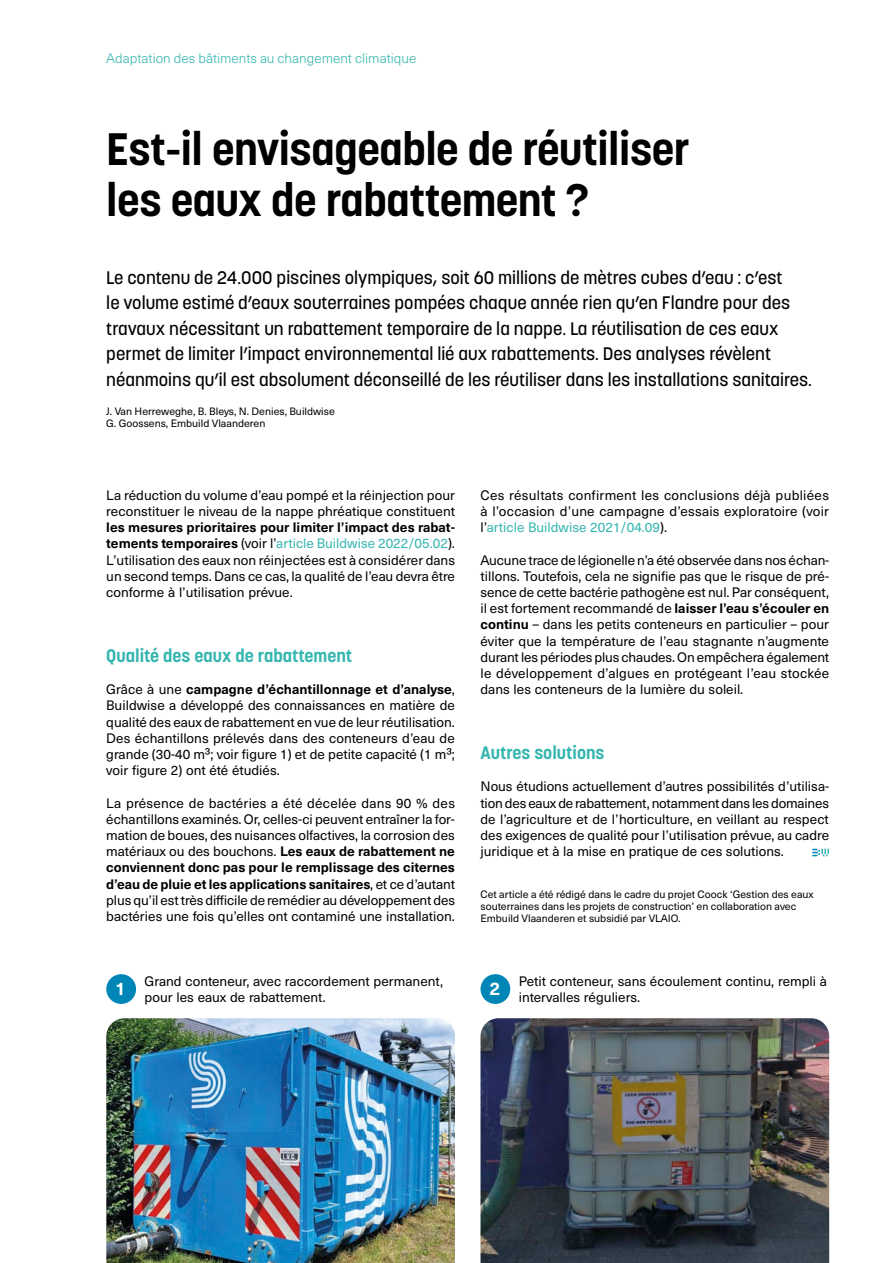
<style>
.page{position:relative;width:893px;height:1263px;background:#fff}
.page>*{position:absolute;margin:0;border:0;box-sizing:border-box;transform-origin:0 0}
.t1{font:700 45px/51px "Korolev";letter-spacing:-.01em;color:#000}
.t2{font:500 18px/25.5px "Korolev";color:#000}
.t3{font:700 18px "Korolev";color:#36b6b0}
.t4{font:700 18px "Neue Haas Unica W1 G";color:#fff}
.t5{font:13.5px/16.2px "Neue Haas Unica W1 G";color:#000;text-align:justify}
.t6{font:300 13.5px "Neue Haas Unica W1 G";color:#36b6b0}
.t7{font:10.5px/12px "Neue Haas Unica W1 G";color:#000}
.s1{font-weight:700}
.s2{color:#36b6b0}
</style>
<div class="page">
<img style="left:106px;top:1018px;width:349px;height:245px">
<img style="left:480px;top:1018px;width:349px;height:245px">
<div style="left:106px;top:974px;width:30px;height:30px;background:#0086b6;border-radius:50%"></div>
<div style="left:480px;top:974px;width:30px;height:30px;background:#0086b6;border-radius:50%"></div>
<svg style="left:812px;top:849px;width:17px;height:7px"></svg>
<p class="t6" style="left:106px;top:49px;width:311px">Adaptation des bâtiments au changement climatique</p>
<h1 class="t1" style="left:106px;top:124px;width:585px">Est-il envisageable de réutiliser les eaux de rabattement ?</h1>
<p class="t2" style="left:106px;top:265px;width:707px">Le contenu de 24.000 piscines olympiques, soit 60 millions de mètres cubes d’eau : c’est<br>le volume estimé d’eaux souterraines pompées chaque année rien qu’en Flandre pour des travaux nécessitant un rabattement temporaire de la nappe. La réutilisation de ces eaux permet de limiter l’impact environnemental lié aux rabattements. Des analyses révèlent néanmoins qu’il est absolument déconseillé de les réutiliser dans les installations sanitaires.</p>
<p class="t7" style="left:106px;top:404px;width:230px">J. Van Herreweghe, B. Bleys, N. Denies, Buildwise<br>G. Goossens, Embuild Vlaanderen</p>
<p class="t5" style="left:106px;top:486px;width:350px">La réduction du volume d’eau pompé et la réinjection pour reconstituer le niveau de la nappe phréatique constituent</p>
<p class="t5" style="left:106px;top:519px;width:350px"><span class="s1">les mesures prioritaires pour limiter l’impact des rabat&shy;tements temporaires</span> (voir l’<span class="s2">article Buildwise 2022/05.02</span>).<br>L’utilisation des eaux non réinjectées est à considérer dans un second temps. Dans ce cas, la qualité de l’eau devra être conforme à l’utilisation prévue.</p>
<h2 class="t3" style="left:106px;top:644px;width:247px">Qualité des eaux de rabattement</h2>
<p class="t5" style="left:106px;top:681px;width:350px">Grâce à une <span class="s1">campagne d’échantillonnage et d’analyse</span>, Buildwise a développé des connaissances en matière de qualité des eaux de rabattement en vue de leur réutilisation.<br>Des échantillons prélevés dans des conteneurs d’eau de grande (30-40 m³; voir figure 1) et de petite capacité (1 m³; voir figure 2) ont été étudiés.</p>
<p class="t5" style="left:106px;top:794px;width:350px">La présence de bactéries a été décelée dans 90 % des échantillons examinés. Or, celles-ci peuvent entraîner la for&shy;mation de boues, des nuisances olfactives, la corrosion des matériaux ou des bouchons. <span class="s1">Les eaux de rabattement ne conviennent donc pas pour le remplissage des citernes d’eau de pluie et les applications sanitaires</span>, et ce d’autant plus qu’il est très difficile de remédier au développement des bactéries une fois qu’elles ont contaminé une installation.</p>
<p class="t5" style="left:480px;top:486px;width:350px">Ces résultats confirment les conclusions déjà publiées à l’occasion d’une campagne d’essais exploratoire (voir l’<span class="s2">article Buildwise 2021/04.09</span>).</p>
<p class="t5" style="left:480px;top:551px;width:350px">Aucune trace de légionelle n’a été observée dans nos échan&shy;tillons. Toutefois, cela ne signifie pas que le risque de pré&shy;sence de cette bactérie pathogène est nul. Par conséquent, il est fortement recommandé de <span class="s1">laisser l’eau s’écouler en continu</span> – dans les petits conteneurs en particulier – pour éviter que la température de l’eau stagnante n’augmente durant les périodes plus chaudes. On empêchera également le développement d’algues en protégeant l’eau stockée dans les conteneurs de la lumière du soleil.</p>
<h2 class="t3" style="left:480px;top:741px;width:126px">Autres solutions</h2>
<p class="t5" style="left:480px;top:778px;width:350px">Nous étudions actuellement d’autres possibilités d’utilisa&shy;tion des eaux de rabattement, notamment dans les domaines de l’agriculture et de l’horticulture, en veillant au respect des exigences de qualité pour l’utilisation prévue, au cadre juridique et à la mise en pratique de ces solutions.</p>
<p class="t7" style="left:480px;top:887px;width:335px">Cet article a été rédigé dans le cadre du projet Coock ‘Gestion des eaux souterraines dans les projets de construction’ en collaboration avec<br>Embuild Vlaanderen et subsidié par VLAIO.</p>
<p class="t5" style="left:145px;top:972px;width:300px">Grand conteneur, avec raccordement permanent, pour les eaux de rabattement.</p>
<h2 class="t4" style="left:115px;top:975px;width:12px">1</h2>
<p class="t5" style="left:519px;top:972px;width:310px">Petit conteneur, sans écoulement continu, rempli à intervalles réguliers.</p>
<h2 class="t4" style="left:489px;top:975px;width:12px">2</h2>
</div>
